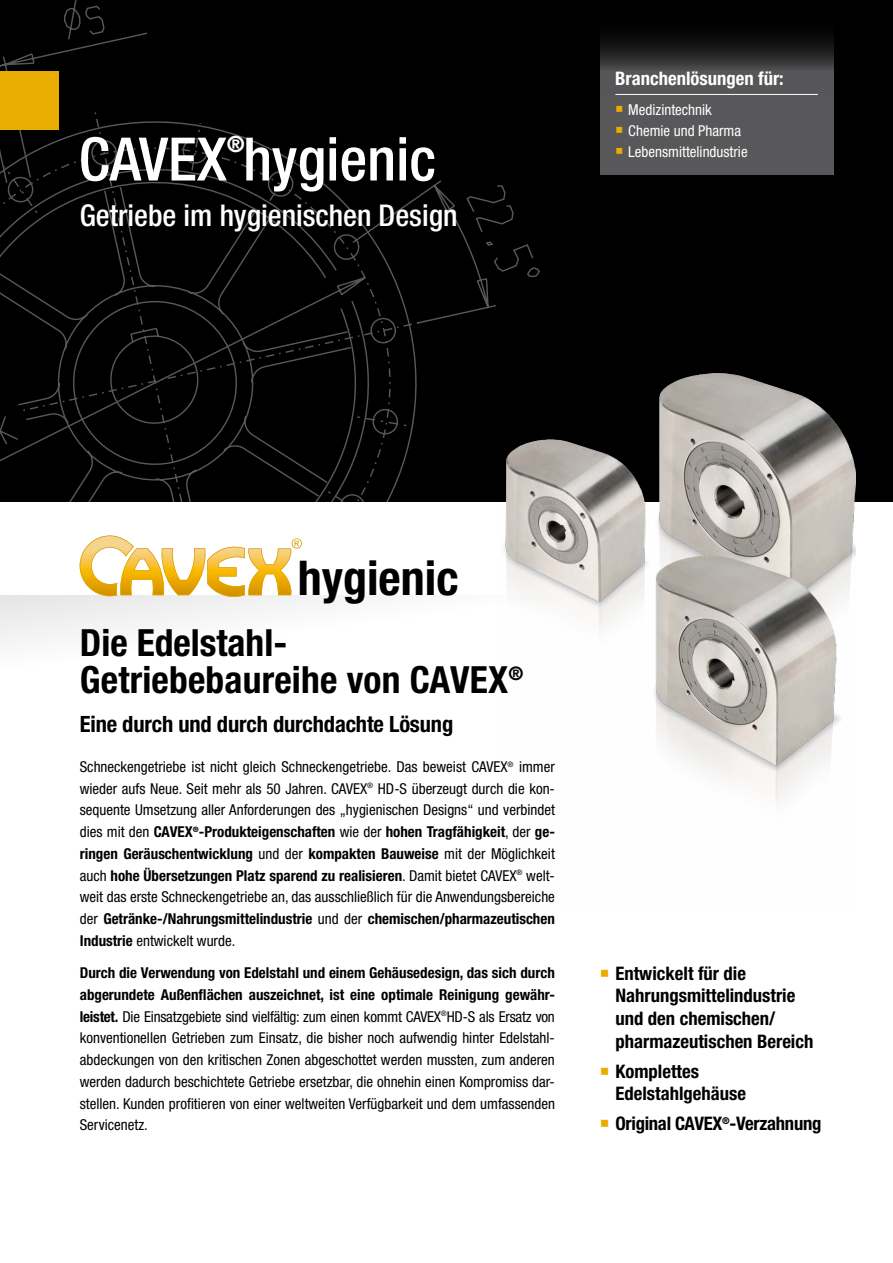
<style>
.page{position:relative;width:893px;height:1263px;background:#fff}
.page>*{position:absolute;margin:0;border:0;box-sizing:border-box;transform-origin:0 0}
.t1{font:500 condensed 60px "Helvetica Neue";color:#fff}
.t2{font:700 condensed 48px "Helvetica Neue";color:#000}
.t3{font:700 condensed 37.5px/37.5px "Helvetica Neue";letter-spacing:.005em;color:#000}
.t4{font:500 condensed 30px "Helvetica Neue";color:#fff}
.t5{font:700 condensed 22.5px "Helvetica Neue";letter-spacing:-.005em;color:#000}
.t6{font:700 condensed 22.5px "Helvetica Neue";color:#fff}
.t7{font:700 condensed 18.6px/22.6px "Helvetica Neue";color:#000}
.t8{font:700 condensed 18.6px "Helvetica Neue";color:#fff}
.t9{font:condensed 15px/21.8px "Helvetica Neue";color:#000;text-align:justify}
.t10{font:condensed 15px/21px "Helvetica Neue";color:#fff}
.s1{font-weight:700}
</style>
<div class="page">
<div style="left:0;top:0;width:893px;height:502px;background:#000"></div>
<svg style="left:0;top:0;width:540px;height:490px"></svg>
<div style="left:600px;top:0;width:233px;height:174px;background:#58585a"></div>
<svg style="left:600px;top:0;width:234px;height:95px"></svg>
<div style="left:0;top:71px;width:58px;height:58px;background:#e8ad00"></div>
<div style="left:0;top:595px;width:893px;height:172px;background:linear-gradient(to bottom,#f8f8f8,#fff)"></div>
<svg style="left:80px;top:535px;width:222px;height:62px"></svg>
<hr style="left:615px;top:94px;width:203px;height:1px;background:#fff">
<img style="left:501px;top:373px;width:354px;height:430px">
<h3 class="t6" style="left:227px;top:130px;width:19px">®</h3>
<h1 class="t1" style="left:79px;top:123px;width:359px">CAVEX hygienic</h1>
<h3 class="t4" style="left:80px;top:197px;width:379px">Getriebe im hygienischen Design</h3>
<p class="t8" style="left:615px;top:67px;width:170px">Branchenlösungen für:</p>
<p class="t10" style="left:628px;top:99px;width:121px">Medizintechnik<br>Chemie und Pharma<br>Lebensmittelindustrie</p>
<h2 class="t2" style="left:298px;top:549px;width:162px">hygienic</h2>
<h3 class="t3" style="left:80px;top:623px;width:445px">Die Edelstahl-<br>Getriebebaureihe von CAVEX<sup>®</sup></h3>
<h3 class="t5" style="left:80px;top:710px;width:375px">Eine durch und durch durchdachte Lösung</h3>
<p class="t9" style="left:80px;top:755px;width:477px">Schneckengetriebe ist nicht gleich Schneckengetriebe. Das beweist CAVEX<sup>®</sup> immer wieder aufs Neue. Seit mehr als 50 Jahren. CAVEX<sup>®</sup> HD-S überzeugt durch die kon&shy;sequente Umsetzung aller Anforderungen des „hygienischen Designs“ und verbindet dies mit den <span class="s1">CAVEX</span><sup>®</sup><span class="s1">-Produkteigenschaften</span> wie der <span class="s1">hohen Tragfähigkeit</span>, der <span class="s1">ge&shy;ringen Geräuschentwicklung</span> und der <span class="s1">kompakten Bauweise</span> mit der Möglichkeit auch <span class="s1">hohe Übersetzungen Platz sparend zu realisieren</span>. Damit bietet CAVEX<sup>®</sup> welt&shy;weit das erste Schneckengetriebe an, das ausschließlich für die Anwendungsbereiche der <span class="s1">Getränke-/Nahrungsmittelindustrie</span> und der <span class="s1">chemischen/pharmazeutischen Industrie</span> entwickelt wurde.</p>
<p class="t9" style="left:80px;top:962px;width:477px"><span class="s1">Durch die Verwendung von Edelstahl und einem Gehäusedesign, das sich durch abgerundete Außenflächen auszeichnet, ist eine optimale Reinigung gewähr&shy;leistet.</span> Die Einsatzgebiete sind vielfältig: zum einen kommt CAVEX<sup>®</sup>HD-S als Ersatz von konventionellen Getrieben zum Einsatz, die bisher noch aufwendig hinter Edelstahl&shy;abdeckungen von den kritischen Zonen abgeschottet werden mussten, zum anderen werden dadurch beschichtete Getriebe ersetzbar, die ohnehin einen Kompromiss dar&shy;stellen. Kunden profitieren von einer weltweiten Verfügbarkeit und dem umfassenden Servicenetz.</p>
<p class="t7" style="left:615px;top:961px;width:199px">Entwickelt für die<br>Nahrungsmittelindustrie und den chemischen/ pharmazeutischen Bereich</p>
<p class="t7" style="left:615px;top:1059px;width:132px">Komplettes<br>Edelstahlgehäuse</p>
<p class="t7" style="left:615px;top:1112px;width:207px">Original CAVEX<sup>®</sup>-Verzahnung</p>
</div>
